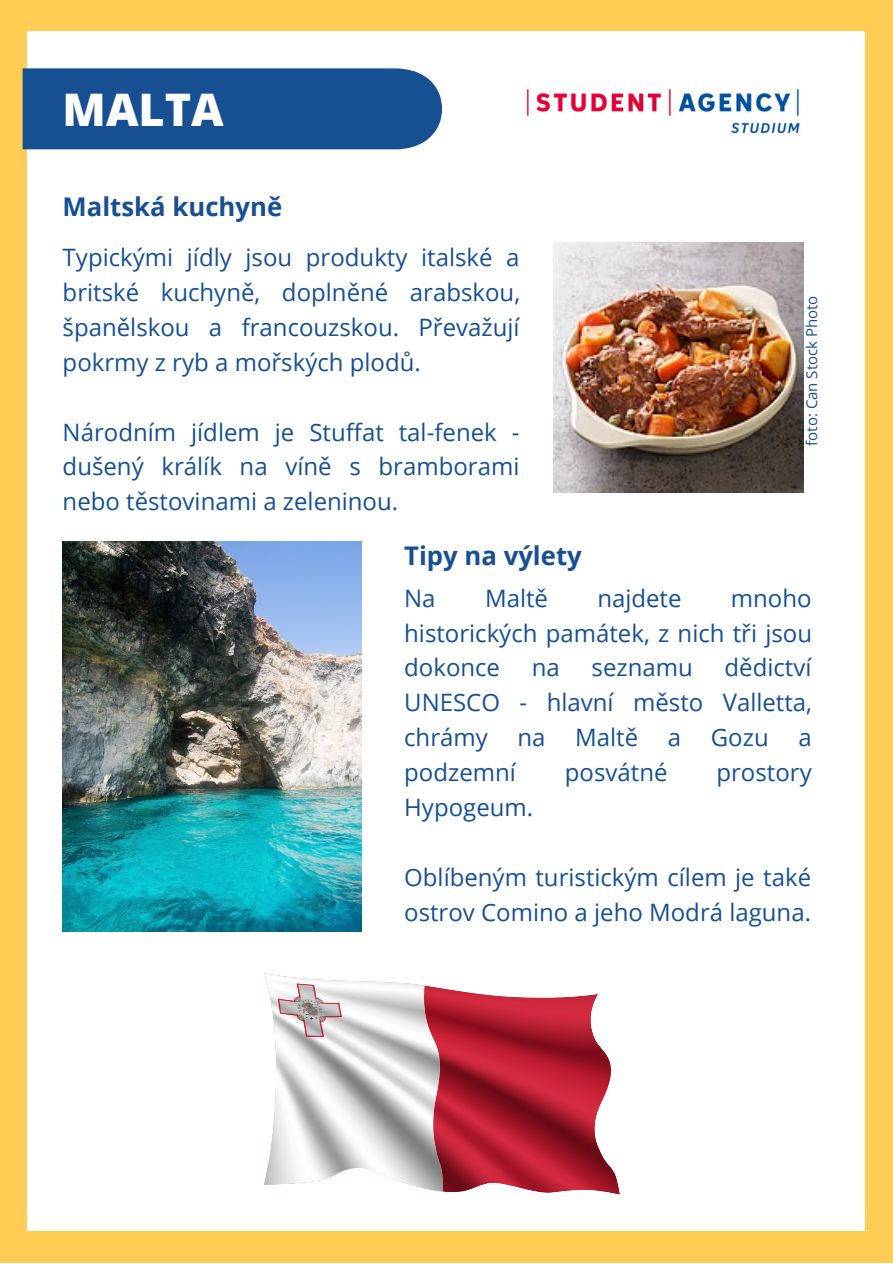
<style>
.page{position:relative;width:893px;height:1264px;background:#fff}
.page>*{position:absolute;margin:0;border:0;box-sizing:border-box;transform-origin:0 0}
.t1{font:800 44.85px "Open Sans";color:#fefeff}
.t2{font:700 25.8px "Open Sans";color:#165092}
.t3{font:24px/34.8px "Open Sans";color:#165092;text-align:justify}
.t4{font:15px "Open Sans";color:#165092}
</style>
<div class="page">
<div style="left:0;top:0;width:892px;height:1262px;background:#ffcd54"></div>
<div style="left:27px;top:31px;width:838px;height:1199px;background:#fff"></div>
<img style="left:526px;top:88px;width:274px;height:46px">
<div style="left:23px;top:68px;width:419px;height:81px;background:#165092"></div>
<img style="left:553px;top:243px;width:250px;height:249px">
<img style="left:63px;top:541px;width:299px;height:390px">
<svg style="left:443px;top:988px;width:168px;height:96px;background:#bc3a4a"></svg>
<img style="left:439px;top:1084px;width:181px;height:110px">
<svg style="left:264px;top:973px;width:179px;height:218px"></svg>
<h1 class="t1" style="left:63px;top:78px;width:163px">MALTA</h1>
<p class="t2" style="left:63px;top:188px;width:221px">Maltská kuchyně</p>
<p class="t3" style="left:63px;top:239px;width:459px">Typickými jídly jsou produkty italské a britské kuchyně, doplněné arabskou, španělskou a francouzskou. Převažují pokrmy z ryb a mořských plodů.</p>
<p class="t3" style="left:63px;top:414px;width:458px">Národním jídlem je Stuffat tal-fenek - dušený králík na víně s bramborami nebo těstovinami a zeleninou.</p>
<p class="t2" style="left:404px;top:537px;width:179px">Tipy na výlety</p>
<p class="t4" style="left:801px;top:446px;width:152px;rotate:-90deg">foto: Can Stock Photo</p>
<p class="t3" style="left:404px;top:580px;width:33px">Na</p>
<p class="t3" style="left:485px;top:580px;width:64px">Maltě</p>
<p class="t3" style="left:597px;top:580px;width:86px">najdete</p>
<p class="t3" style="left:404px;top:580px;width:409px;text-indent:326px">mnoho historických památek, z nich tři jsou dokonce</p>
<p class="t3" style="left:404px;top:649px;width:409px;text-indent:320px">dědictví UNESCO - hlavní město Valletta, chrámy na Maltě a Gozu a podzemní</p>
<p class="t3" style="left:532px;top:649px;width:30px">na</p>
<p class="t3" style="left:591px;top:649px;width:103px">seznamu</p>
<p class="t3" style="left:565px;top:754px;width:104px">posvátné</p>
<p class="t3" style="left:716px;top:754px;width:97px">prostory</p>
<p class="t3" style="left:404px;top:789px;width:130px">Hypogeum.</p>
<p class="t3" style="left:404px;top:859px;width:408px">Oblíbeným turistickým cílem je také ostrov Comino a jeho Modrá laguna.</p>
</div>
